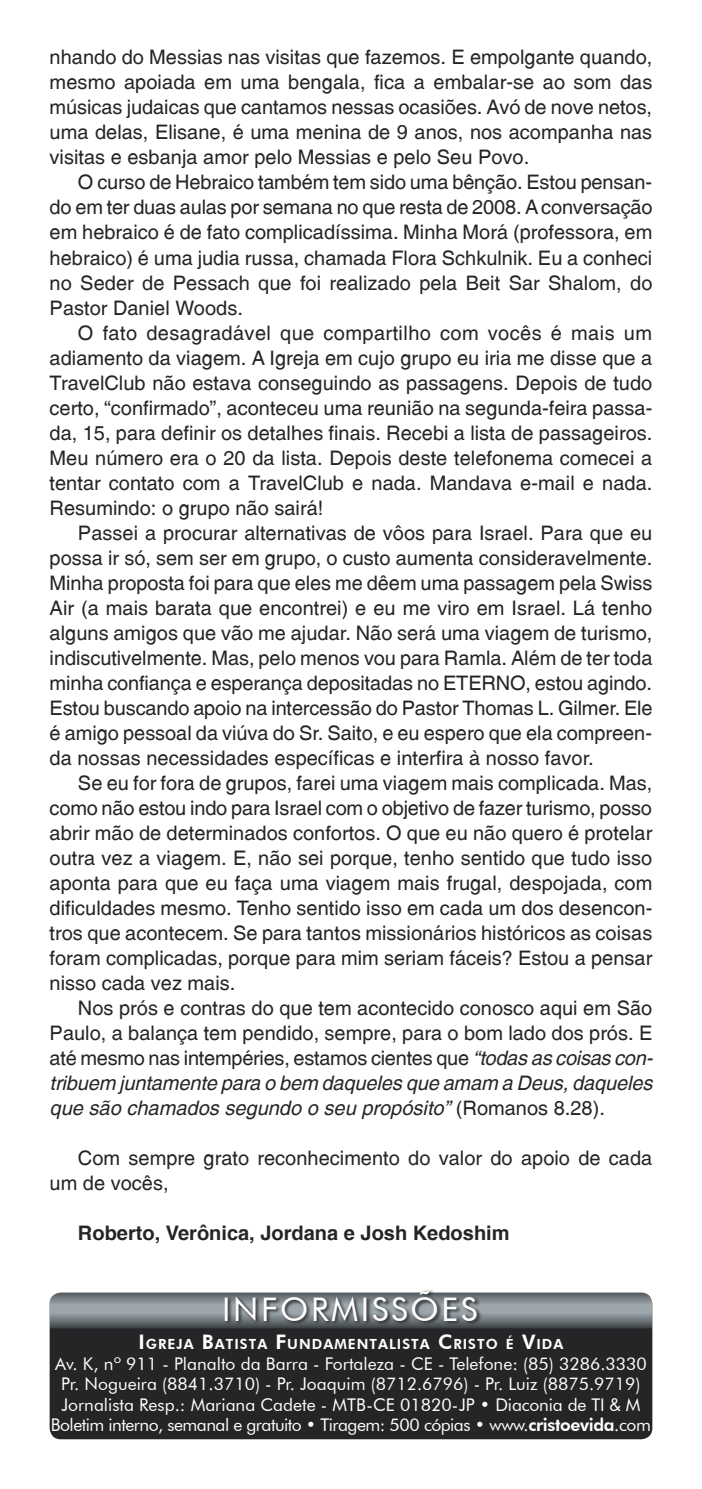
<style>
.page{position:relative;width:702px;height:1489px;background:#fff}
.page>*{position:absolute;margin:0;border:0;box-sizing:border-box;transform-origin:0 0}
.t1{font:32.5px "Futura BT";color:#fff}
.t2{font:20px/25px "Switzerland Plain";color:#242527;text-align:justify}
.t3{font:italic 20px/25px "Switzerland";letter-spacing:-.01em;color:#242527}
.t4{font:700 20px "Switzerland";color:#242527}
.t5{font:17.5px/20.5px "Futura BT";color:#fff;text-align:center}
.t6{font:800 14px "Futura BT";letter-spacing:.07em;color:#fff}
.s1{font-family:"Switzerland";font-style:italic}
.s2{font-family:"Switzerland Plain";font-style:normal}
.s3{font-size:20px}
.s4{font-weight:800}
</style>
<div class="page">
<div style="left:48px;top:1291px;width:605px;height:149px;background:#242527;border-radius:12px"></div>
<svg style="left:50px;top:1292px;width:174px;height:36px;background:#7e858a"></svg>
<div style="left:47px;top:1289px;width:607px;height:152px;border:2px solid #fff;border-radius:12px"></div>
<svg style="left:224px;top:1289px;width:430px;height:74px"></svg>
<p class="t2" style="left:50px;top:45px;width:604px">nhando do Messias nas visitas que fazemos. E empolgante quando, mesmo apoiada em uma bengala, fica a embalar-se ao som das músicas judaicas que cantamos nessas ocasiões. Avó de nove netos, uma delas, Elisane, é uma menina de 9 anos, nos acompanha nas visitas e esbanja amor pelo Messias e pelo Seu Povo.</p>
<p class="t2" style="left:50px;top:170px;width:604px;text-indent:28px">O curso de Hebraico também tem sido uma bênção. Estou pensan&shy;do em ter duas aulas por semana no que resta de 2008. A conversação em hebraico é de fato complicadíssima. Minha Morá (professora, em hebraico) é uma judia russa, chamada Flora Schkulnik. Eu a conheci no Seder de Pessach que foi realizado pela Beit Sar Shalom, do Pastor Daniel Woods.</p>
<p class="t2" style="left:50px;top:320px;width:604px;text-indent:28px">O fato desagradável que compartilho com vocês é mais um adiamento da viagem. A Igreja em cujo grupo eu iria me disse que a TravelClub não estava conseguindo as passagens. Depois de tudo certo, “confirmado”, aconteceu uma reunião na segunda-feira passa&shy;da, 15, para definir os detalhes finais. Recebi a lista de passageiros.<br>Meu número era o 20 da lista. Depois deste telefonema comecei a tentar contato com a TravelClub e nada. Mandava e-mail e nada.<br>Resumindo: o grupo não sairá!</p>
<p class="t2" style="left:50px;top:520px;width:604px;text-indent:28px">Passei a procurar alternativas de vôos para Israel. Para que eu possa ir só, sem ser em grupo, o custo aumenta consideravelmente.<br>Minha proposta foi para que eles me dêem uma passagem pela Swiss Air (a mais barata que encontrei) e eu me viro em Israel. Lá tenho alguns amigos que vão me ajudar. Não será uma viagem de turismo, indiscutivelmente. Mas, pelo menos vou para Ramla. Além de ter toda minha confiança e esperança depositadas no ETERNO, estou agindo.<br>Estou buscando apoio na intercessão do Pastor Thomas L. Gilmer. Ele é amigo pessoal da viúva do Sr. Saito, e eu espero que ela compreen&shy;da nossas necessidades específicas e interfira à nosso favor.</p>
<p class="t2" style="left:50px;top:770px;width:604px;text-indent:28px">Se eu for fora de grupos, farei uma viagem mais complicada. Mas, como não estou indo para Israel com o objetivo de fazer turismo, posso abrir mão de determinados confortos. O que eu não quero é protelar outra vez a viagem. E, não sei porque, tenho sentido que tudo isso aponta para que eu faça uma viagem mais frugal, despojada, com dificuldades mesmo. Tenho sentido isso em cada um dos desencon&shy;tros que acontecem. Se para tantos missionários históricos as coisas foram complicadas, porque para mim seriam fáceis? Estou a pensar nisso cada vez mais.</p>
<p class="t2" style="left:50px;top:995px;width:604px;text-indent:28px">Nos prós e contras do que tem acontecido conosco aqui em São Paulo, a balança tem pendido, sempre, para o bom lado dos prós. E até mesmo nas intempéries, estamos cientes que <span class="s1">“todas as coisas con-</span></p>
<p class="t3" style="left:50px;top:1070px;width:604px">tribuem juntamente para o bem daqueles que amam a Deus, daqueles que são chamados segundo o seu propósito” <span class="s2">(Romanos 8.28).</span></p>
<p class="t2" style="left:50px;top:1145px;width:604px;text-indent:28px">Com sempre grato reconhecimento do valor do apoio de cada um de vocês,</p>
<p class="t4" style="left:78px;top:1220px;width:433px">Roberto, Verônica, Jordana e Josh Kedoshim</p>
<h1 class="t1" style="left:222px;top:1289px;width:34px">Informissões</h1>
<p class="t6" style="left:138px;top:1335px;width:426px"><span class="s3">I</span>GREJA <span class="s3">B</span>ATISTA <span class="s3">F</span>UNDAMENTALISTA <span class="s3">C</span>RISTO É <span class="s3">V</span>I DA</p>
<p class="t5" style="left:51px;top:1353px;width:601px">Av. K, nº 911 - Planalto da Barra - Fortaleza - CE - Telefone: (85) 3286.3330<br>Pr. Nogueira (8841.3710) - Pr. Joaquim (8712.6796) - Pr. Luiz (8875.9719)<br>Jornalista Resp.: Mariana Cadete - MTB-CE 01820-JP • Diaconia de TI &amp; M Boletim interno, semanal e gratuito • Tiragem: 500 cópias • www.<span class="s4">cristoevida</span>.com</p>
</div>
